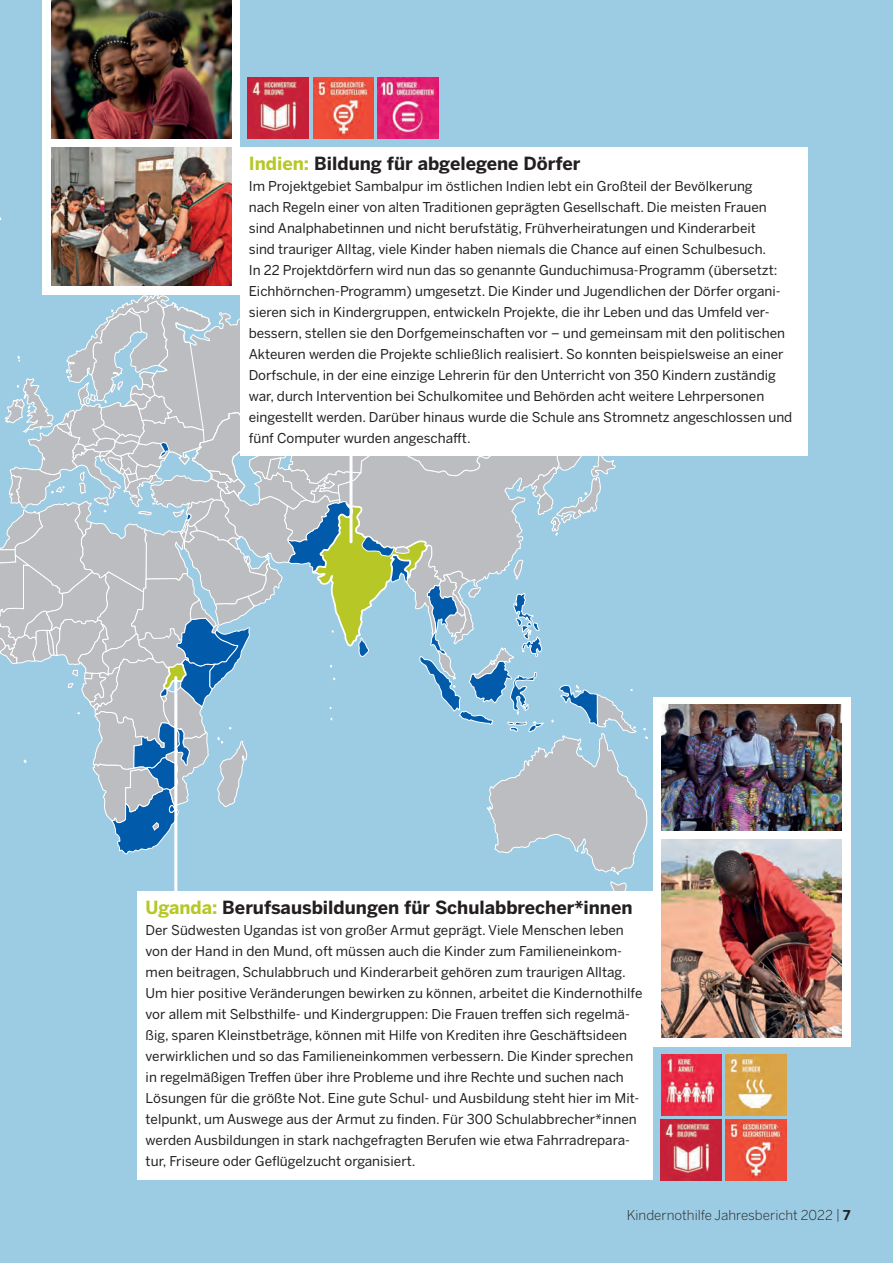
<style>
.page{position:relative;width:893px;height:1263px;background:#9bcce3}
.page>*{position:absolute;margin:0;border:0;box-sizing:border-box;transform-origin:0 0}
.t1{font:700 18px "Benton Sans";color:#231f20}
.t2{font:13.5px/21px "Benton Sans";color:#231f20}
.t3{font:300 13.5px "Benton Sans";color:#231f20}
.s1{color:#b6c726}
.s2{font-weight:700}
</style>
<div class="page">
<svg style="left:0;top:198px;width:648px;height:693px"></svg>
<hr style="left:174px;top:677px;width:3px;height:242px;background:#fff">
<hr style="left:350px;top:435px;width:3px;height:107px;background:#fff">
<img style="left:661px;top:1119px;width:60px;height:61px">
<img style="left:661px;top:1055px;width:61px;height:60px">
<img style="left:726px;top:1055px;width:60px;height:60px">
<img style="left:725px;top:1119px;width:61px;height:61px">
<img style="left:313px;top:78px;width:61px;height:60px">
<img style="left:378px;top:78px;width:60px;height:60px">
<div style="left:653px;top:697px;width:197px;height:349px;background:#fff"></div>
<div style="left:43px;top:0;width:197px;height:294px;background:#fff"></div>
<img style="left:661px;top:839px;width:181px;height:199px">
<img style="left:51px;top:147px;width:181px;height:138px">
<img style="left:661px;top:704px;width:181px;height:126px">
<img style="left:51px;top:0;width:181px;height:138px">
<img style="left:248px;top:78px;width:60px;height:60px">
<div style="left:137px;top:891px;width:516px;height:289px;background:#fff"></div>
<div style="left:240px;top:147px;width:568px;height:309px;background:#fff"></div>
<h1 class="t1" style="left:249px;top:152px;width:333px"><span class="s1">Indien:</span> Bildung für abgelegene Dörfer</h1>
<p class="t2" style="left:249px;top:175px;width:545px">Im Projektgebiet Sambalpur im östlichen Indien lebt ein Großteil der Bevölkerung<br>nach Regeln einer von alten Traditionen geprägten Gesellschaft. Die meisten Frauen sind Analphabetinnen und nicht berufstätig, Frühverheiratungen und Kinderarbeit<br>sind trauriger Alltag, viele Kinder haben niemals die Chance auf einen Schulbesuch.<br>In 22 Projektdörfern wird nun das so genannte Gunduchimusa-Programm (übersetzt:<br>Eichhörnchen-Programm) umgesetzt. Die Kinder und Jugendlichen der Dörfer organi&shy;sieren sich in Kindergruppen, entwickeln Projekte, die ihr Leben und das Umfeld ver&shy;bessern, stellen sie den Dorfgemeinschaften vor – und gemeinsam mit den politischen Akteuren werden die Projekte schließlich realisiert. So konnten beispielsweise an einer Dorfschule, in der eine einzige Lehrerin für den Unterricht von 350 Kindern zuständig war, durch Intervention bei Schulkomitee und Behörden acht weitere Lehrpersonen eingestellt werden. Darüber hinaus wurde die Schule ans Stromnetz angeschlossen und fünf Computer wurden angeschafft.</p>
<h1 class="t1" style="left:146px;top:896px;width:488px"><span class="s1">Uganda:</span> Berufsausbildungen für Schulabbrecher*innen</h1>
<p class="t2" style="left:146px;top:919px;width:498px">Der Südwesten Ugandas ist von großer Armut geprägt. Viele Menschen leben von der Hand in den Mund, oft müssen auch die Kinder zum Familieneinkom&shy;men beitragen, Schulabbruch und Kinderarbeit gehören zum traurigen Alltag.<br>Um hier positive Veränderungen bewirken zu können, arbeitet die Kindernothilfe vor allem mit Selbsthilfe- und Kindergruppen: Die Frauen treffen sich regelmä&shy;ßig, sparen Kleinstbeträge, können mit Hilfe von Krediten ihre Geschäftsideen verwirklichen und so das Familieneinkommen verbessern. Die Kinder sprechen in regelmäßigen Treffen über ihre Probleme und ihre Rechte und suchen nach Lösungen für die größte Not. Eine gute Schul- und Ausbildung steht hier im Mit&shy;telpunkt, um Auswege aus der Armut zu finden. Für 300 Schulabbrecher*innen werden Ausbildungen in stark nachgefragten Berufen wie etwa Fahrradrepara&shy;tur, Friseure oder Geflügelzucht organisiert.</p>
<p class="t3" style="left:627px;top:1207px;width:225px">Kindernothilfe Jahresbericht 2022 | <span class="s2">7</span></p>
</div>
